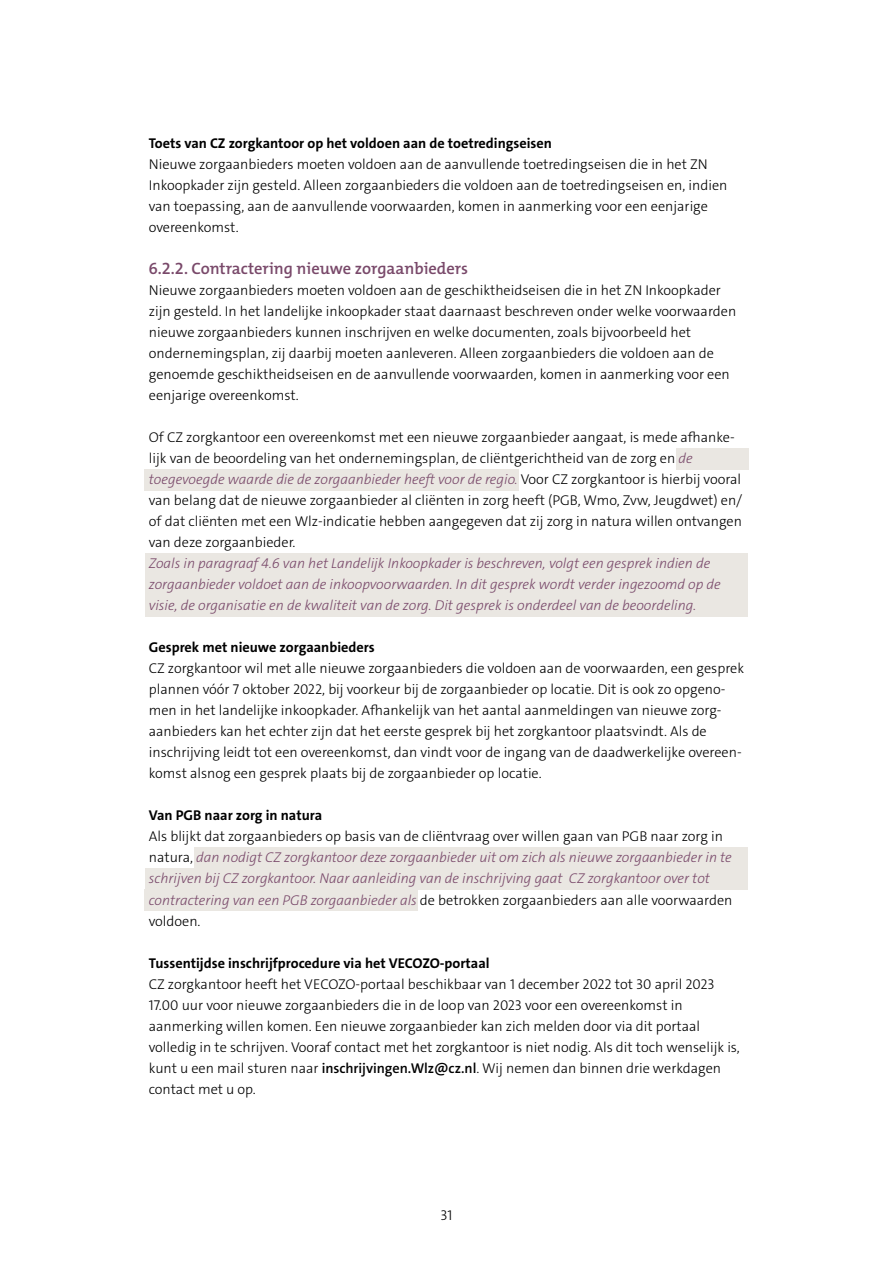
<style>
.page{position:relative;width:893px;height:1263px;background:#fff}
.page>*{position:absolute;margin:0;border:0;box-sizing:border-box;transform-origin:0 0}
.t1{font:600 16.5px "The Mix Os F";color:#79496a}
.t2{font:300 14.25px/21px "The Sans C4 s";color:#000}
.t3{font:italic 300 14.25px/21px "The Sans C4 s";color:#79496a}
.t4{font:700 14.25px "The Sans C4 s";color:#000}
.s1{font-style:italic;color:#79496a}
.s2{font-style:normal;color:#000}
.s3{font-weight:600}
</style>
<div class="page">
<div style="left:676px;top:449px;width:72px;height:21px;background:#eae7e2"></div>
<div style="left:446px;top:554px;width:302px;height:21px;background:#eae7e2"></div>
<div style="left:446px;top:575px;width:302px;height:21px;background:#eae7e2"></div>
<div style="left:446px;top:596px;width:302px;height:21px;background:#eae7e2"></div>
<div style="left:446px;top:848px;width:302px;height:21px;background:#eae7e2"></div>
<div style="left:446px;top:869px;width:302px;height:21px;background:#eae7e2"></div>
<div style="left:149px;top:470px;width:369px;height:21px;background:#eae7e2"></div>
<div style="left:149px;top:554px;width:564px;height:21px;background:#eae7e2"></div>
<div style="left:149px;top:575px;width:575px;height:21px;background:#eae7e2"></div>
<div style="left:149px;top:596px;width:550px;height:21px;background:#eae7e2"></div>
<div style="left:196px;top:848px;width:539px;height:21px;background:#eae7e2"></div>
<div style="left:149px;top:869px;width:564px;height:21px;background:#eae7e2"></div>
<div style="left:149px;top:890px;width:268px;height:21px;background:#eae7e2"></div>
<p class="t4" style="left:149px;top:134px;width:405px">Toets van CZ zorgkantoor op het voldoen aan de toetredingseisen</p>
<p class="t2" style="left:149px;top:154px;width:580px">Nieuwe zorgaanbieders moeten voldoen aan de aanvullende toetredingseisen die in het ZN Inkoopkader zijn gesteld. Alleen zorgaanbieders die voldoen aan de toetredingseisen en, indien van toepassing, aan de aanvullende voorwaarden, komen in aanmerking voor een eenjarige overeenkomst.</p>
<p class="t1" style="left:149px;top:258px;width:321px">6.2.2. Contractering nieuwe zorgaanbieders</p>
<p class="t2" style="left:149px;top:280px;width:589px">Nieuwe zorgaanbieders moeten voldoen aan de geschiktheidseisen die in het ZN Inkoopkader zijn gesteld. In het landelijke inkoopkader staat daarnaast beschreven onder welke voorwaarden nieuwe zorgaanbieders kunnen inschrijven en welke documenten, zoals bijvoorbeeld het ondernemingsplan, zij daarbij moeten aanleveren. Alleen zorgaanbieders die voldoen aan de genoemde geschiktheidseisen en de aanvullende voorwaarden, komen in aanmerking voor een eenjarige overeenkomst.</p>
<p class="t2" style="left:149px;top:427px;width:595px">Of CZ zorgkantoor een overeenkomst met een nieuwe zorgaanbieder aangaat, is mede afhanke&shy;lijk van de beoordeling van het ondernemingsplan, de cliëntgerichtheid van de zorg en <span class="s1">de toegevoegde waarde die de zorgaanbieder heeft voor de regio.</span> Voor CZ zorgkantoor is hierbij vooral van belang dat de nieuwe zorgaanbieder al cliënten in zorg heeft (PGB, Wmo, Zvw, Jeugdwet) en/ of dat cliënten met een Wlz-indicatie hebben aangegeven dat zij zorg in natura willen ontvangen van deze zorgaanbieder.</p>
<p class="t3" style="left:149px;top:553px;width:573px">Zoals in paragraaf 4.6 van het Landelijk Inkoopkader is beschreven, volgt een gesprek indien de zorgaanbieder voldoet aan de inkoopvoorwaarden. In dit gesprek wordt verder ingezoomd op de visie, de organisatie en de kwaliteit van de zorg. Dit gesprek is onderdeel van de beoordeling.</p>
<p class="t4" style="left:149px;top:638px;width:227px">Gesprek met nieuwe zorgaanbieders</p>
<p class="t2" style="left:149px;top:658px;width:597px">CZ zorgkantoor wil met alle nieuwe zorgaanbieders die voldoen aan de voorwaarden, een gesprek plannen vóór 7 oktober 2022, bij voorkeur bij de zorgaanbieder op locatie. Dit is ook zo opgeno&shy;men in het landelijke inkoopkader. Afhankelijk van het aantal aanmeldingen van nieuwe zorg&shy;aanbieders kan het echter zijn dat het eerste gesprek bij het zorgkantoor plaatsvindt. Als de inschrijving leidt tot een overeenkomst, dan vindt voor de ingang van de daadwerkelijke overeen&shy;komst alsnog een gesprek plaats bij de zorgaanbieder op locatie.</p>
<p class="t4" style="left:149px;top:806px;width:175px">Van PGB naar zorg in natura</p>
<p class="t3" style="left:149px;top:826px;width:585px"><span class="s2">Als blijkt dat zorgaanbieders op basis van de cliëntvraag over willen gaan van PGB naar zorg in natura,</span> dan nodigt CZ zorgkantoor deze zorgaanbieder uit om zich als nieuwe zorgaanbieder in te schrijven bij CZ zorgkantoor. Naar aanleiding van de inschrijving gaat CZ zorgkantoor over tot contractering van een PGB zorgaanbieder als <span class="s2">de betrokken zorgaanbieders aan alle voorwaarden voldoen.</span></p>
<p class="t4" style="left:149px;top:953px;width:342px">Tussentijdse inschrijfprocedure via het VECOZO-portaal</p>
<p class="t2" style="left:149px;top:973px;width:593px">CZ zorgkantoor heeft het VECOZO-portaal beschikbaar van 1 december 2022 tot 30 april 2023<br>17.00 uur voor nieuwe zorgaanbieders die in de loop van 2023 voor een overeenkomst in aanmerking willen komen. Een nieuwe zorgaanbieder kan zich melden door via dit portaal volledig in te schrijven. Vooraf contact met het zorgkantoor is niet nodig. Als dit toch wenselijk is, kunt u een mail sturen naar <span class="s3">inschrijvingen.Wlz@cz.nl</span>. Wij nemen dan binnen drie werkdagen contact met u op.</p>
<p class="t2" style="left:441px;top:1204px;width:13px">31</p>
</div>
